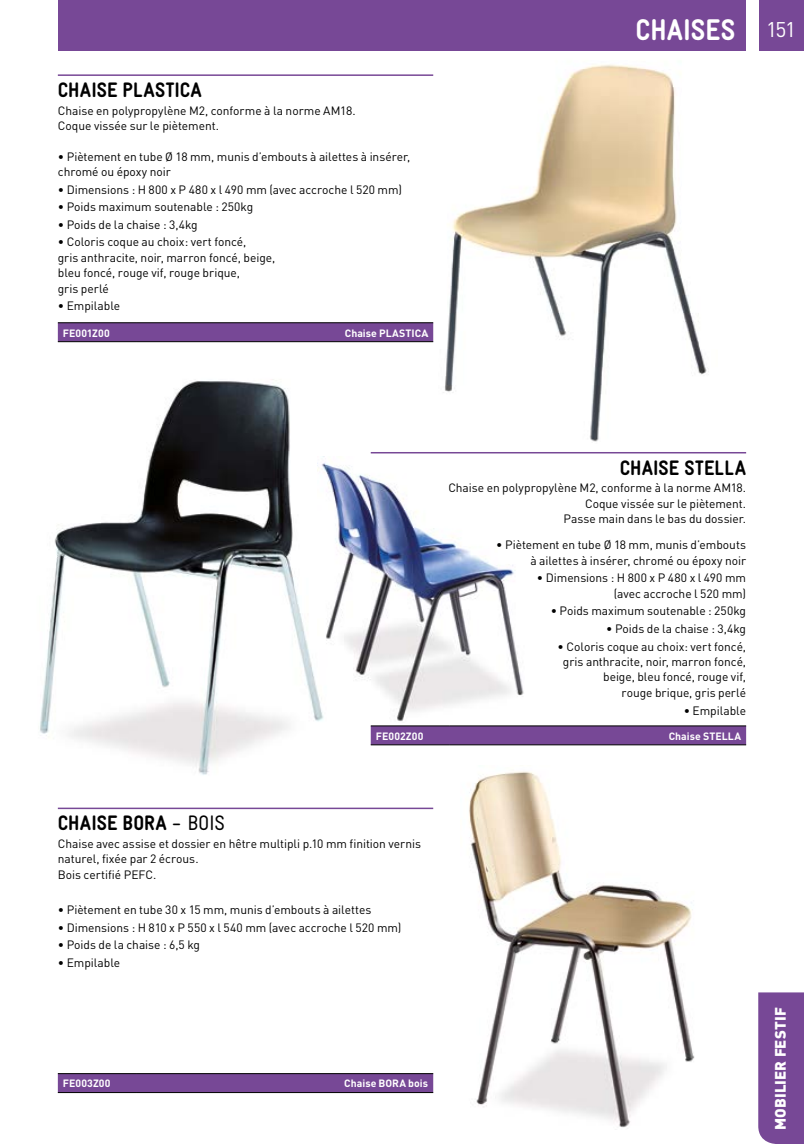
<style>
.page{position:relative;width:804px;height:1144px;background:#fff}
.page>*{position:absolute;margin:0;border:0;box-sizing:border-box;transform-origin:0 0}
.t1{font:900 30px "Gravur Condensed";color:#fff}
.t2{font:900 21px "Gravur Condensed";letter-spacing:.005em;color:#000}
.t3{font:21px "DIN";color:#fff}
.t4{font:900 15px "DIN";letter-spacing:.005em;color:#fff}
.t5{font:12px/15.5px "DIN";letter-spacing:-.005em;color:#000}
.t6{font:700 10.5px "DIN";letter-spacing:.015em;color:#fff}
.s1{font-weight:400}
</style>
<div class="page">
<div style="left:58px;top:0;width:746px;height:51px;background:#774896"></div>
<div style="left:746px;top:0;width:12px;height:56px;background:#fff"></div>
<div style="left:758px;top:992px;width:46px;height:152px;background:#774896"></div>
<div style="left:58px;top:323px;width:370px;height:18px;background:#774896"></div>
<hr style="left:58px;top:322px;width:79px;height:1px;background:#000">
<hr style="left:137px;top:322px;width:296px;height:1px;background:#000">
<hr style="left:58px;top:341px;width:79px;height:1px;background:#000">
<hr style="left:137px;top:341px;width:296px;height:1px;background:#000">
<img style="left:329px;top:465px;width:195px;height:256px">
<img style="left:428px;top:64px;width:279px;height:378px">
<hr style="left:58px;top:74px;width:375px;height:2px;background:#774896">
<hr style="left:371px;top:452px;width:375px;height:1px;background:#774896">
<hr style="left:58px;top:807px;width:375px;height:2px;background:#774896">
<img style="left:40px;top:379px;width:289px;height:396px">
<img style="left:469px;top:771px;width:226px;height:357px">
<div style="left:371px;top:727px;width:375px;height:17px;background:#774896"></div>
<hr style="left:371px;top:726px;width:79px;height:1px;background:#000">
<hr style="left:450px;top:726px;width:296px;height:1px;background:#000">
<hr style="left:371px;top:744px;width:79px;height:1px;background:#000">
<hr style="left:450px;top:744px;width:296px;height:1px;background:#000">
<div style="left:58px;top:1074px;width:375px;height:18px;background:#774896"></div>
<hr style="left:58px;top:1073px;width:79px;height:1px;background:#000">
<hr style="left:137px;top:1073px;width:296px;height:1px;background:#000">
<hr style="left:58px;top:1092px;width:79px;height:1px;background:#000">
<hr style="left:137px;top:1092px;width:296px;height:1px;background:#000">
<h2 class="t2" style="left:58px;top:78px;width:145px">CHAISE PLASTICA</h2>
<p class="t5" style="left:58px;top:102px;width:299px">Chaise en polypropylène M2, conforme à la norme AM18.<br>Coque vissée sur le piètement.</p>
<p class="t5" style="left:58px;top:148px;width:354px">• Piètement en tube Ø 18 mm, munis d’embouts à ailettes à insérer, chromé ou époxy noir</p>
<p class="t5" style="left:58px;top:181px;width:345px">• Dimensions : H 800 x P 480 x l 490 mm (avec accroche l 520 mm)</p>
<p class="t5" style="left:58px;top:199px;width:197px">• Poids maximum soutenable : 250kg</p>
<p class="t5" style="left:58px;top:216px;width:141px">• Poids de la chaise : 3,4kg</p>
<p class="t5" style="left:58px;top:234px;width:219px">• Coloris coque au choix: vert foncé,<br>gris anthracite, noir, marron foncé, beige, bleu foncé, rouge vif, rouge brique,<br>gris perlé</p>
<p class="t5" style="left:58px;top:298px;width:64px">• Empilable</p>
<p class="t6" style="left:63px;top:326px;width:48px">FE001Z00</p>
<p class="t6" style="left:345px;top:326px;width:42px">Chaise PLASTICA</p>
<h1 class="t1" style="left:635px;top:13px;width:99px">CHAISES</h1>
<h2 class="t3" style="left:766px;top:16px;width:31px">151</h2>
<h2 class="t2" style="left:619px;top:456px;width:127px">CHAISE STELLA</h2>
<p class="t5" style="left:448px;top:480px;width:299px;text-align:right">Chaise en polypropylène M2, conforme à la norme AM18.<br>Coque vissée sur le piètement.<br>Passe main dans le bas du dossier.</p>
<p class="t5" style="left:496px;top:537px;width:251px;text-align:right">• Piètement en tube Ø 18 mm, munis d’embouts à ailettes à insérer, chromé ou époxy noir</p>
<p class="t5" style="left:537px;top:570px;width:211px;text-align:right">• Dimensions : H 800 x P 480 x l 490 mm (avec accroche l 520 mm)</p>
<p class="t5" style="left:550px;top:603px;width:197px">• Poids maximum soutenable : 250kg</p>
<p class="t5" style="left:606px;top:621px;width:141px">• Poids de la chaise : 3,4kg</p>
<p class="t5" style="left:557px;top:638px;width:190px;text-align:right">• Coloris coque au choix: vert foncé, gris anthracite, noir, marron foncé, beige, bleu foncé, rouge vif,<br>rouge brique, gris perlé</p>
<p class="t5" style="left:683px;top:702px;width:64px">• Empilable</p>
<p class="t6" style="left:376px;top:729px;width:49px">FE002Z00</p>
<p class="t6" style="left:668px;top:729px;width:42px">Chaise STELLA</p>
<h2 class="t2" style="left:58px;top:811px;width:168px">CHAISE BORA <span class="s1">- BOIS</span></h2>
<p class="t5" style="left:58px;top:836px;width:365px">Chaise avec assise et dossier en hêtre multipli p.10 mm finition vernis naturel, fixée par 2 écrous.<br>Bois certifié PEFC.</p>
<p class="t5" style="left:58px;top:902px;width:315px">• Piètement en tube 30 x 15 mm, munis d’embouts à ailettes</p>
<p class="t5" style="left:58px;top:919px;width:345px">• Dimensions : H 810 x P 550 x l 540 mm (avec accroche l 520 mm)</p>
<p class="t5" style="left:58px;top:937px;width:144px">• Poids de la chaise : 6,5 kg</p>
<p class="t5" style="left:58px;top:954px;width:64px">• Empilable</p>
<p class="t6" style="left:63px;top:1077px;width:49px">FE003Z00</p>
<p class="t6" style="left:344px;top:1077px;width:42px">Chaise BORA</p>
<p class="t6" style="left:408px;top:1077px;width:21px">bois</p>
<p class="t4" style="left:770px;top:1130px;width:124px;rotate:-90deg">mobilier festif</p>
</div>
